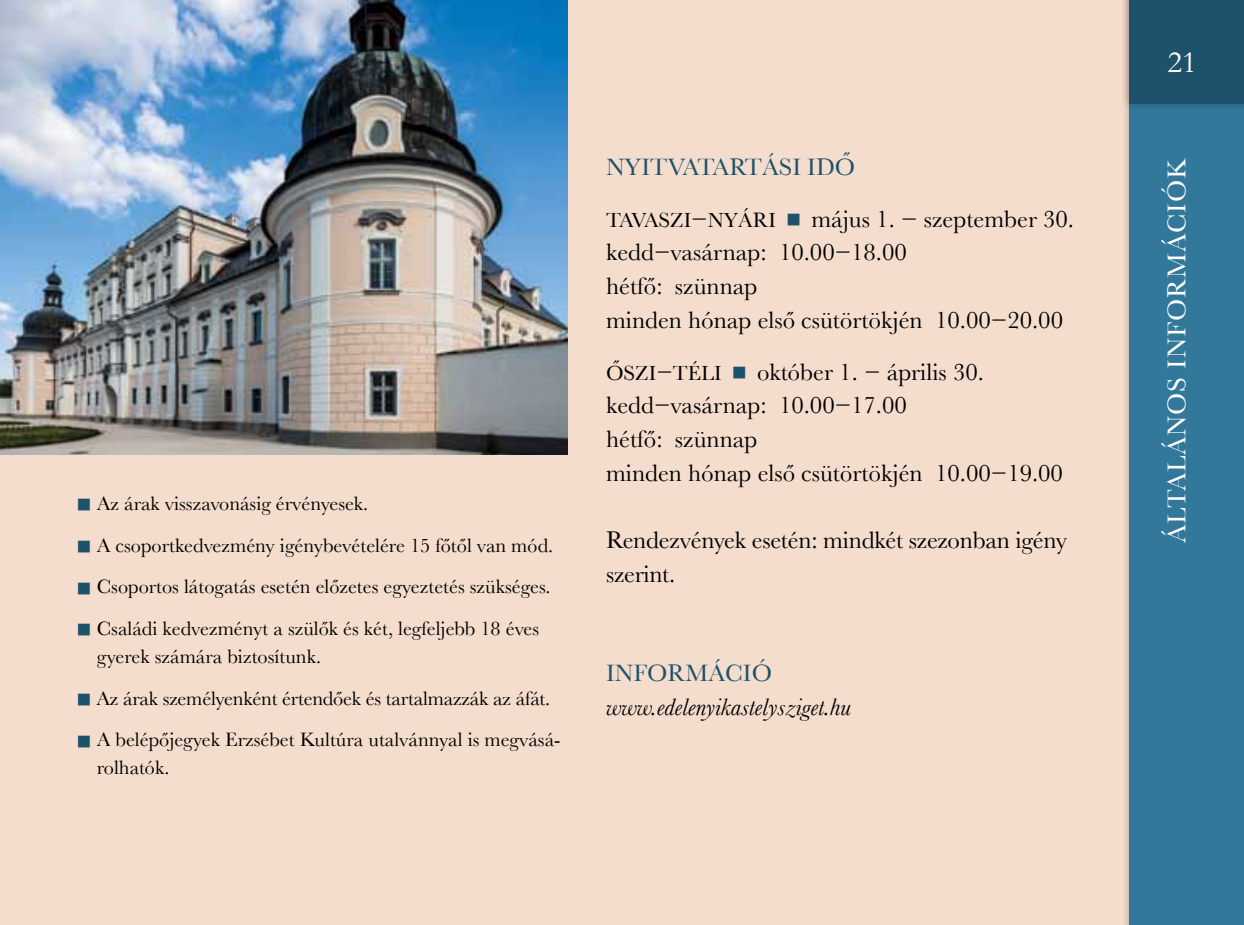
<style>
.page{position:relative;width:1244px;height:925px;background:#f4ddcd}
.page>*{position:absolute;margin:0;border:0;box-sizing:border-box;transform-origin:0 0}
.t1{font:31.5px "Garamond";color:#fff}
.t2{font:27px "Baskerville";letter-spacing:.03em;color:#fff}
.t3{font:24.75px/33.8px "Baskerville";color:#000}
.t4{font:italic 24.75px "Baskerville";color:#000}
.t5{font:24.75px "Baskerville";color:#1e526a}
.t6{font:21.38px "Baskerville";color:#000}
.t7{font:20.25px/28.1px "Baskerville";color:#000}
.s1{color:#1e526a}
.s2{font-size:21.38px}
</style>
<div class="page">
<div style="left:1121px;top:0;width:123px;height:925px;background:#000;opacity:.25"></div>
<div style="left:1129px;top:0;width:115px;height:925px;background:#32789b"></div>
<div style="left:1121px;top:0;width:123px;height:112px;background:#000;opacity:.25"></div>
<div style="left:1129px;top:0;width:115px;height:104px;background:#1e526a"></div>
<img style="left:0;top:0;width:568px;height:454px">
<p class="t7" style="left:77px;top:489px;width:293px"><span class="s1">■</span> Az árak visszavonásig érvényesek.</p>
<p class="t7" style="left:77px;top:531px;width:478px"><span class="s1">■</span> A csoportkedvezmény igénybevételére 15 főtől van mód.</p>
<p class="t7" style="left:77px;top:572px;width:475px"><span class="s1">■</span> Csoportos látogatás esetén előzetes egyeztetés szükséges.</p>
<p class="t7" style="left:97px;top:614px;width:444px;text-indent:-20px"><span class="s1">■</span> Családi kedvezményt a szülők és két, legfeljebb 18 éves gyerek számára biztosítunk.</p>
<p class="t7" style="left:77px;top:684px;width:475px"><span class="s1">■</span> Az árak személyenként értendőek és tartalmazzák az áfát.</p>
<p class="t7" style="left:97px;top:725px;width:465px;text-indent:-20px"><span class="s1">■</span> A belépőjegyek Erzsébet Kultúra utalvánnyal is megvásá&shy;rolhatók.</p>
<p class="t5" style="left:606px;top:152px;width:251px">Nyitvatartás i id ő</p>
<p class="t6" style="left:606px;top:207px;width:27px">tavas</p>
<p class="t3" style="left:606px;top:201px;width:469px;text-indent:64px"><span class="s2">zi</span>−<span class="s2">nyári</span> <span class="s1">■</span> május 1. − szeptember 30. kedd−vasárnap: 10.00−18.00<br>hétfő: szünnap<br>minden hónap első csütörtökjén 10.00−20.00</p>
<p class="t3" style="left:606px;top:354px;width:458px"><span class="s2">őszi</span>−<span class="s2">téli</span> <span class="s1">■</span> október 1. − április 30. kedd−vasárnap: 10.00−17.00<br>hétfő: szünnap<br>minden hónap első csütörtökjén 10.00−19.00</p>
<p class="t3" style="left:606px;top:523px;width:463px">Rendezvények esetén: mindkét szezonban igény szerint.</p>
<p class="t5" style="left:606px;top:658px;width:168px">Informác ió</p>
<p class="t4" style="left:606px;top:692px;width:246px">www.edelenyikastelysziget.hu</p>
<h1 class="t1" style="left:1167px;top:43px;width:31px">21</h1>
<h2 class="t2" style="left:1161px;top:543px;width:386px;rotate:-90deg">Általános informác ió K</h2>
</div>
